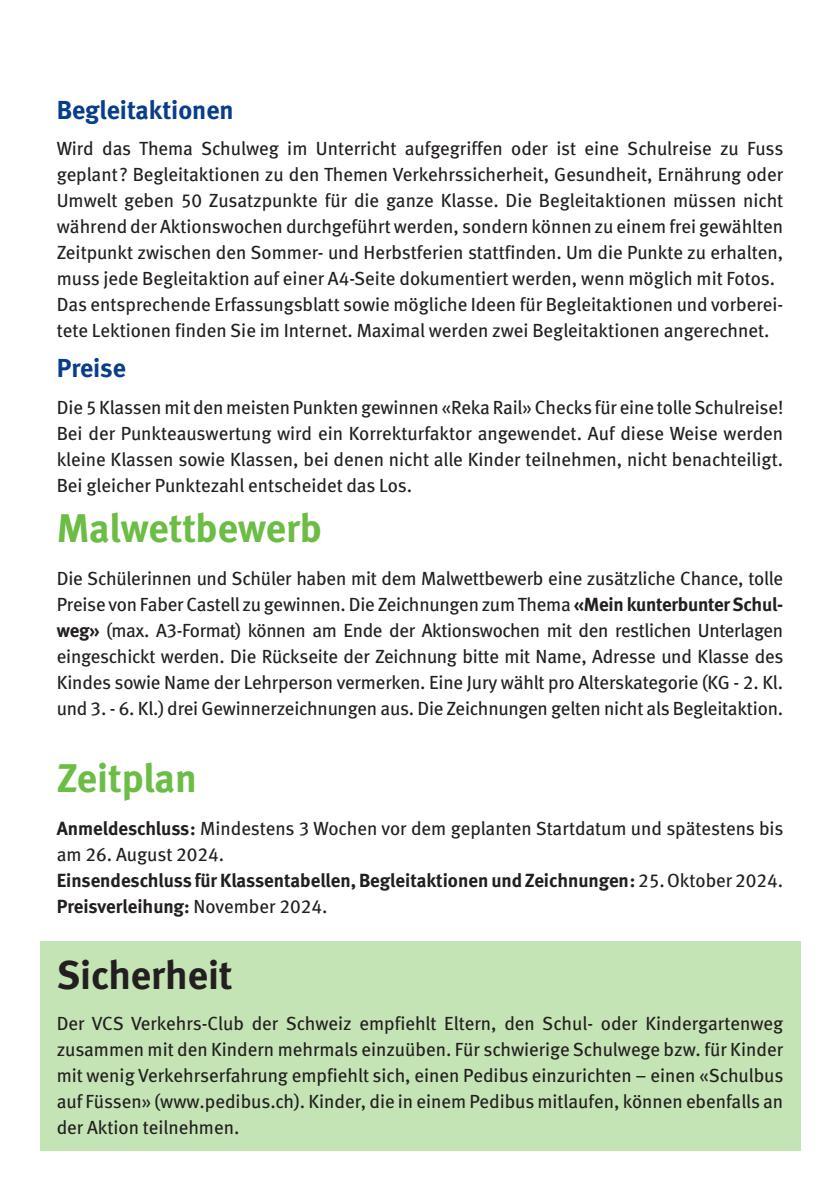
<style>
.page{position:relative;width:840px;height:1191px;background:#fff}
.page>*{position:absolute;margin:0;border:0;box-sizing:border-box;transform-origin:0 0}
.t1{font:700 40px "Meta";color:#6cbd45}
.t2{font:700 40px "Meta";color:#231f20}
.t3{font:700 26px "Meta";color:#083e89}
.t4{font:19px/26px "Meta";color:#231f20;text-align:justify}
.t5{font:700 19px/26px "Meta";color:#231f20}
.s1{font-family:"Meta Book LF"}
.s2{font-weight:700}
.s3{font-weight:400}
.s4{font-family:"Meta Book LF";font-weight:400}
</style>
<div class="page">
<div style="left:40px;top:941px;width:759px;height:210px;background:#c4e4b5"></div>
<h2 class="t3" style="left:57px;top:94px;width:178px">Begleitaktionen</h2>
<p class="t4" style="left:57px;top:135px;width:727px;text-align:left">Wird das Thema Schulweg im Unterricht aufgegriffen oder ist eine Schulreise zu Fuss geplant ? Begleitaktionen zu den Themen Verkehrssicherheit, Gesundheit, Ernährung oder Umwelt geben <span class="s1">50</span> Zusatzpunkte für die ganze Klasse. Die Begleitaktionen müssen nicht während der Aktionswochen durchgeführt werden, sondern können zu einem frei gewählten Zeitpunkt zwischen den Sommer- und Herbstferien stattfinden. Um die Punkte zu erhalten, muss jede Begleitaktion auf einer A<span class="s1">4</span>-Seite dokumentiert werden, wenn möglich mit Fotos.<br>Das entsprechende Erfassungsblatt sowie mögliche Ideen für Begleitaktionen und vorberei&shy;tete Lektionen finden Sie im Internet. Maximal werden zwei Begleitaktionen angerechnet.</p>
<h2 class="t3" style="left:57px;top:353px;width:71px">Preise</h2>
<p class="t4" style="left:57px;top:394px;width:727px">Die <span class="s1">5</span> Klassen mit den meisten Punkten gewinnen «Reka Rail» Checks für eine tolle Schulreise!<br>Bei der Punkteauswertung wird ein Korrekturfaktor angewendet. Auf diese Weise werden kleine Klassen sowie Klassen, bei denen nicht alle Kinder teilnehmen, nicht benachteiligt.<br>Bei gleicher Punktezahl entscheidet das Los.</p>
<h1 class="t1" style="left:57px;top:504px;width:267px">Malwettbewerb</h1>
<p class="t4" style="left:57px;top:565px;width:727px">Die Schülerinnen und Schüler haben mit dem Malwettbewerb eine zusätzliche Chance, tolle Preise von Faber Castell zu gewinnen. Die Zeichnungen zum Thema <span class="s2">«Mein kunterbunter Schul&shy;weg»</span> (max. A<span class="s1">3</span>-Format) können am Ende der Aktionswochen mit den restlichen Unterlagen eingeschickt werden. Die Rückseite der Zeichnung bitte mit Name, Adresse und Klasse des Kindes sowie Name der Lehrperson vermerken. Eine Jury wählt pro Alterskategorie (KG - <span class="s1">2</span>. Kl. und <span class="s1">3</span>. - <span class="s1">6</span>. Kl.) drei Gewinnerzeichnungen aus. Die Zeichnungen gelten nicht als Begleitaktion.</p>
<h1 class="t1" style="left:57px;top:754px;width:142px">Zeitplan</h1>
<p class="t5" style="left:57px;top:815px;width:727px">Anmeldeschluss: <span class="s3">Mindestens</span> <span class="s4">3</span> <span class="s3">Wochen vor dem geplanten Startdatum und spätestens bis am</span> <span class="s4">26</span><span class="s3">. August</span> <span class="s4">2024</span><span class="s3">.<br></span>Einsendeschluss für Klassentabellen, Begleitaktionen und Zeichnungen: <span class="s4">25</span><span class="s3">.Oktober</span> <span class="s4">2024</span><span class="s3">.<br></span>Preisverleihung: <span class="s3">November</span> <span class="s4">2024</span><span class="s3">.</span></p>
<h1 class="t2" style="left:57px;top:951px;width:177px">Sicherheit</h1>
<p class="t4" style="left:57px;top:1010px;width:727px">Der VCS Verkehrs-Club der Schweiz empfiehlt Eltern, den Schul- oder Kindergartenweg zusammen mit den Kindern mehrmals einzuüben. Für schwierige Schulwege bzw. für Kinder mit wenig Verkehrserfahrung empfiehlt sich, einen Pedibus einzurichten – einen «Schulbus auf Füssen» (www.pedibus.ch). Kinder, die in einem Pedibus mitlaufen, können ebenfalls an der Aktion teilnehmen.</p>
</div>
